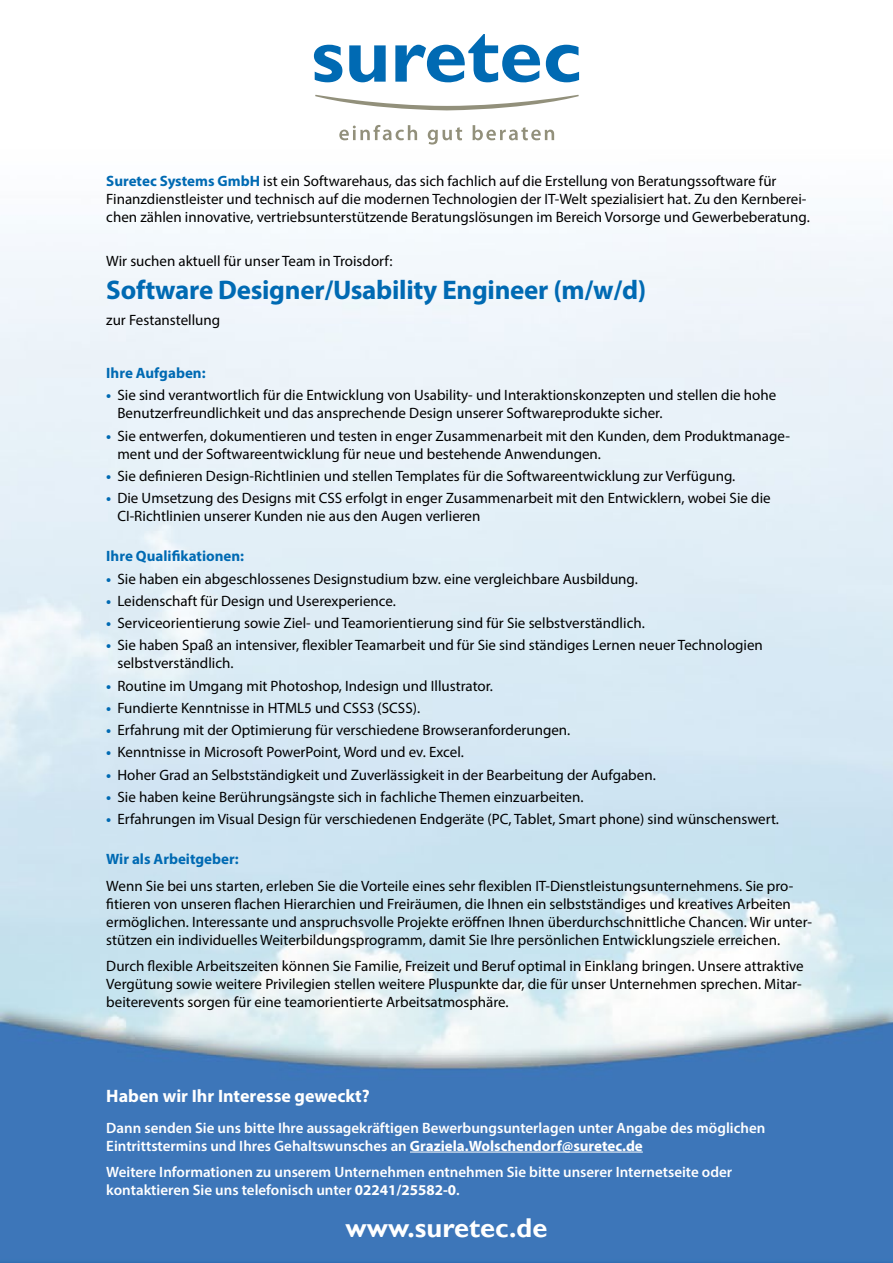
<style>
.page{position:relative;width:893px;height:1263px;background:#fff}
.page>*{position:absolute;margin:0;border:0;box-sizing:border-box;transform-origin:0 0}
.t1{font:700 27.15px "Gill Sans";color:#fff}
.t2{font:700 27px "Myriad Pro";letter-spacing:-.01em;color:#006ab3}
.t3{font:700 18px "Myriad Pro";color:#fff}
.t4{font:15px/18px "Myriad Pro";color:#000}
.t5{font:600 15px/18px "Myriad Pro";color:#fff}
.t6{font:700 15px "Myriad Pro";color:#006ab3}
.s1{font-weight:700;color:#006ab3}
.s2{font-weight:700}
</style>
<div class="page">
<img style="left:0;top:44px;width:893px;height:1218px">
<svg style="left:339px;top:125px;width:78px;height:15px"></svg>
<svg style="left:428px;top:127px;width:34px;height:18px"></svg>
<svg style="left:473px;top:125px;width:81px;height:15px"></svg>
<svg style="left:315px;top:95px;width:264px;height:15px"></svg>
<svg style="left:314px;top:45px;width:28px;height:37px"></svg>
<svg style="left:349px;top:45px;width:37px;height:37px"></svg>
<svg style="left:395px;top:34px;width:184px;height:48px"></svg>
<hr style="left:410px;top:1152px;width:233px;height:1px;background:#fff">
<p class="t4" style="left:106px;top:171px;width:705px"><span class="s1">Suretec Systems GmbH</span> ist ein Softwarehaus, das sich fachlich auf die Erstellung von Beratungssoftware für<br>Finanzdienstleister und technisch auf die modernen Technologien der IT-Welt spezialisiert hat. Zu den Kernberei&shy;chen zählen innovative, vertriebsunterstützende Beratungslösungen im Bereich Vorsorge und Gewerbeberatung.</p>
<p class="t4" style="left:106px;top:252px;width:288px">Wir suchen aktuell für unser Team in Troisdorf:</p>
<h2 class="t2" style="left:106px;top:272px;width:542px">Software Designer/Usability Engineer (m/w/d)</h2>
<p class="t4" style="left:106px;top:311px;width:115px">zur Festanstellung</p>
<p class="t6" style="left:106px;top:363px;width:101px">Ihre Aufgaben:</p>
<p class="t4" style="left:117px;top:386px;width:660px;text-indent:-11px"><span class="s1">•</span> Sie sind verantwortlich für die Entwicklung von Usability- und Interaktionskonzepten und stellen die hohe<br>Benutzerfreundlichkeit und das ansprechende Design unserer Softwareprodukte sicher.</p>
<p class="t4" style="left:117px;top:426px;width:674px;text-indent:-11px"><span class="s1">•</span> Sie entwerfen, dokumentieren und testen in enger Zusammenarbeit mit den Kunden, dem Produktmanage&shy;ment und der Softwareentwicklung für neue und bestehende Anwendungen.</p>
<p class="t4" style="left:106px;top:466px;width:630px"><span class="s1">•</span> Sie definieren Design-Richtlinien und stellen Templates für die Softwareentwicklung zur Verfügung.</p>
<p class="t4" style="left:117px;top:489px;width:655px;text-indent:-11px"><span class="s1">•</span> Die Umsetzung des Designs mit CSS erfolgt in enger Zusammenarbeit mit den Entwicklern, wobei Sie die<br>CI-Richtlinien unserer Kunden nie aus den Augen verlieren</p>
<p class="t6" style="left:106px;top:546px;width:139px">Ihre Qualifikationen:</p>
<p class="t4" style="left:106px;top:569px;width:533px"><span class="s1">•</span> Sie haben ein abgeschlossenes Designstudium bzw. eine vergleichbare Ausbildung.</p>
<p class="t4" style="left:106px;top:591px;width:291px"><span class="s1">•</span> Leidenschaft für Design und Userexperience.</p>
<p class="t4" style="left:106px;top:614px;width:540px"><span class="s1">•</span> Serviceorientierung sowie Ziel- und Teamorientierung sind für Sie selbstverständlich.</p>
<p class="t4" style="left:117px;top:636px;width:647px;text-indent:-11px"><span class="s1">•</span> Sie haben Spaß an intensiver, flexibler Teamarbeit und für Sie sind ständiges Lernen neuer Technologien selbstverständlich.</p>
<p class="t4" style="left:106px;top:676px;width:388px"><span class="s1">•</span> Routine im Umgang mit Photoshop, Indesign und Illustrator.</p>
<p class="t4" style="left:106px;top:698px;width:315px"><span class="s1">•</span> Fundierte Kenntnisse in HTML5 und CSS3 (SCSS).</p>
<p class="t4" style="left:106px;top:721px;width:466px"><span class="s1">•</span> Erfahrung mit der Optimierung für verschiedene Browseranforderungen.</p>
<p class="t4" style="left:106px;top:743px;width:359px"><span class="s1">•</span> Kenntnisse in Microsoft PowerPoint, Word und ev. Excel.</p>
<p class="t4" style="left:106px;top:765px;width:551px"><span class="s1">•</span> Hoher Grad an Selbstständigkeit und Zuverlässigkeit in der Bearbeitung der Aufgaben.</p>
<p class="t4" style="left:106px;top:787px;width:479px"><span class="s1">•</span> Sie haben keine Berührungsängste sich in fachliche Themen einzuarbeiten.</p>
<p class="t4" style="left:106px;top:810px;width:674px"><span class="s1">•</span> Erfahrungen im Visual Design für verschiedenen Endgeräte (PC, Tablet, Smart phone) sind wünschenswert.</p>
<p class="t6" style="left:106px;top:849px;width:134px">Wir als Arbeitgeber:</p>
<p class="t4" style="left:106px;top:876px;width:707px">Wenn Sie bei uns starten, erleben Sie die Vorteile eines sehr flexiblen IT-Dienstleistungsunternehmens. Sie pro&shy;fitieren von unseren flachen Hierarchien und Freiräumen, die Ihnen ein selbstständiges und kreatives Arbeiten ermöglichen. Interessante und anspruchsvolle Projekte eröffnen Ihnen überdurchschnittliche Chancen. Wir unter&shy;stützen ein individuelles Weiterbildungsprogramm, damit Sie Ihre persönlichen Entwicklungsziele erreichen.</p>
<p class="t4" style="left:106px;top:957px;width:699px">Durch flexible Arbeitszeiten können Sie Familie, Freizeit und Beruf optimal in Einklang bringen. Unsere attraktive<br>Vergütung sowie weitere Privilegien stellen weitere Pluspunkte dar, die für unser Unternehmen sprechen. Mitar&shy;beiterevents sorgen für eine teamorientierte Arbeitsatmosphäre.</p>
<p class="t3" style="left:106px;top:1084px;width:265px">Haben wir Ihr Interesse geweckt?</p>
<p class="t5" style="left:106px;top:1118px;width:661px">Dann senden Sie uns bitte Ihre aussagekräftigen Bewerbungsunterlagen unter Angabe des möglichen<br>Eintrittstermins und Ihres Gehaltswunsches an <span class="s2">Graziela.Wolschendorf@suretec.de</span></p>
<p class="t5" style="left:106px;top:1162px;width:627px">Weitere Informationen zu unserem Unternehmen entnehmen Sie bitte unserer Internetseite oder kontaktieren Sie uns telefonisch unter <span class="s2">02241/25582-0</span>.</p>
<h1 class="t1" style="left:345px;top:1212px;width:203px">www.suretec.de</h1>
</div>
